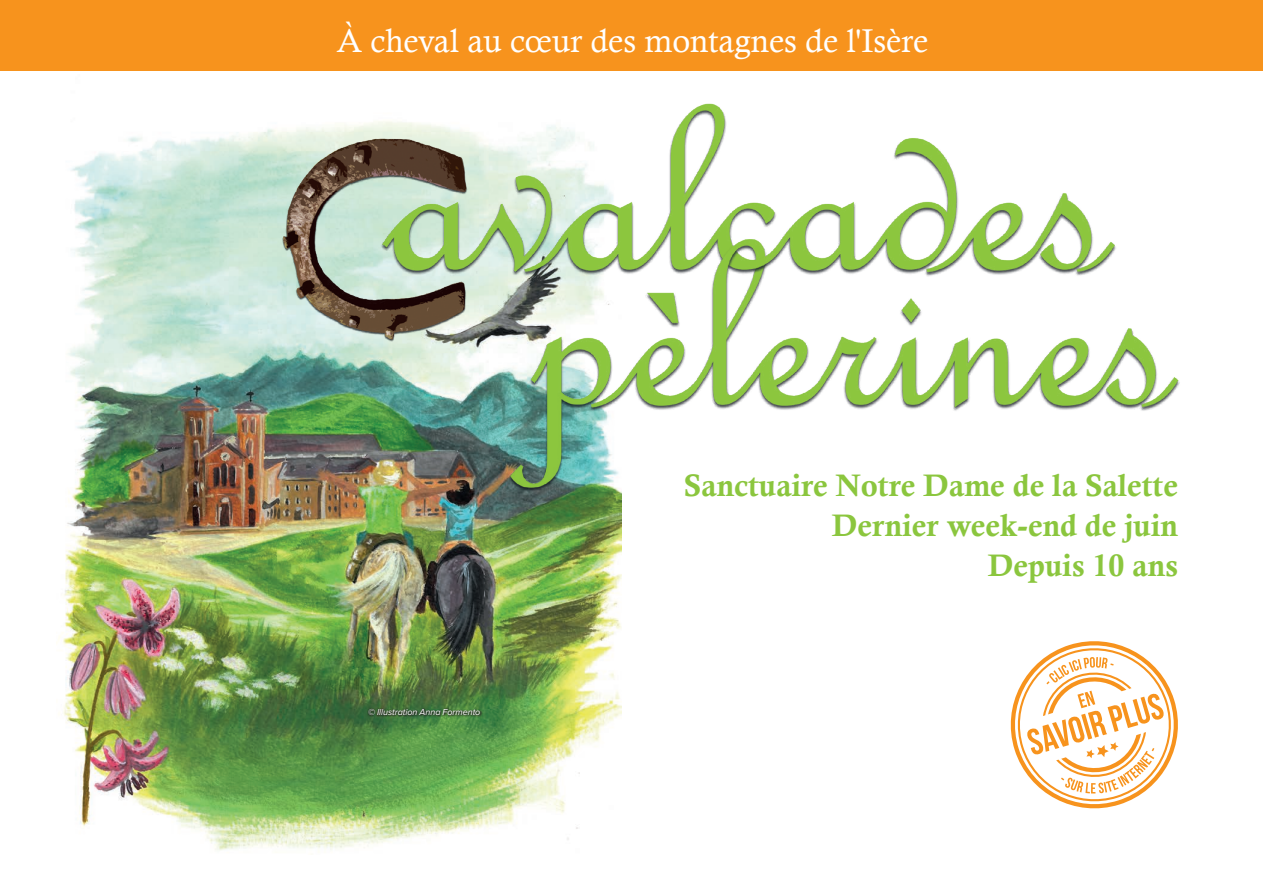
<style>
.page{position:relative;width:1263px;height:893px;background:#fff}
.page>*{position:absolute;margin:0;border:0;box-sizing:border-box;transform-origin:0 0}
.t1{font:33px "Calisto";color:#fff}
.t2{font:31.05px/40.2px "Calis MT Bol";color:#8bc63e;text-align:right}
.t3{font:italic 9px "Proxima Nova";letter-spacing:-.005em;color:#fff}
</style>
<div class="page">
<img style="left:57px;top:70px;width:565px;height:780px">
<div style="left:0;top:0;width:1263px;height:70px;background:#f7931d"></div>
<img style="left:73px;top:70px;width:1190px;height:481px">
<svg style="left:1010px;top:641px;width:168px;height:168px"></svg>
<svg style="left:367px;top:707px;width:115px;height:10px"></svg>
<p class="t1" style="left:337px;top:22px;width:593px">À cheval au cœur des montagnes de l'Isère</p>
<p class="t3" style="left:368px;top:705px;width:114px">© Illustration Anna Formento</p>
<p class="t2" style="left:684px;top:465px;width:495px">Sanctuaire Notre Dame de la Salette<br>Dernier week-end de juin<br>Depuis 10 ans</p>
</div>
